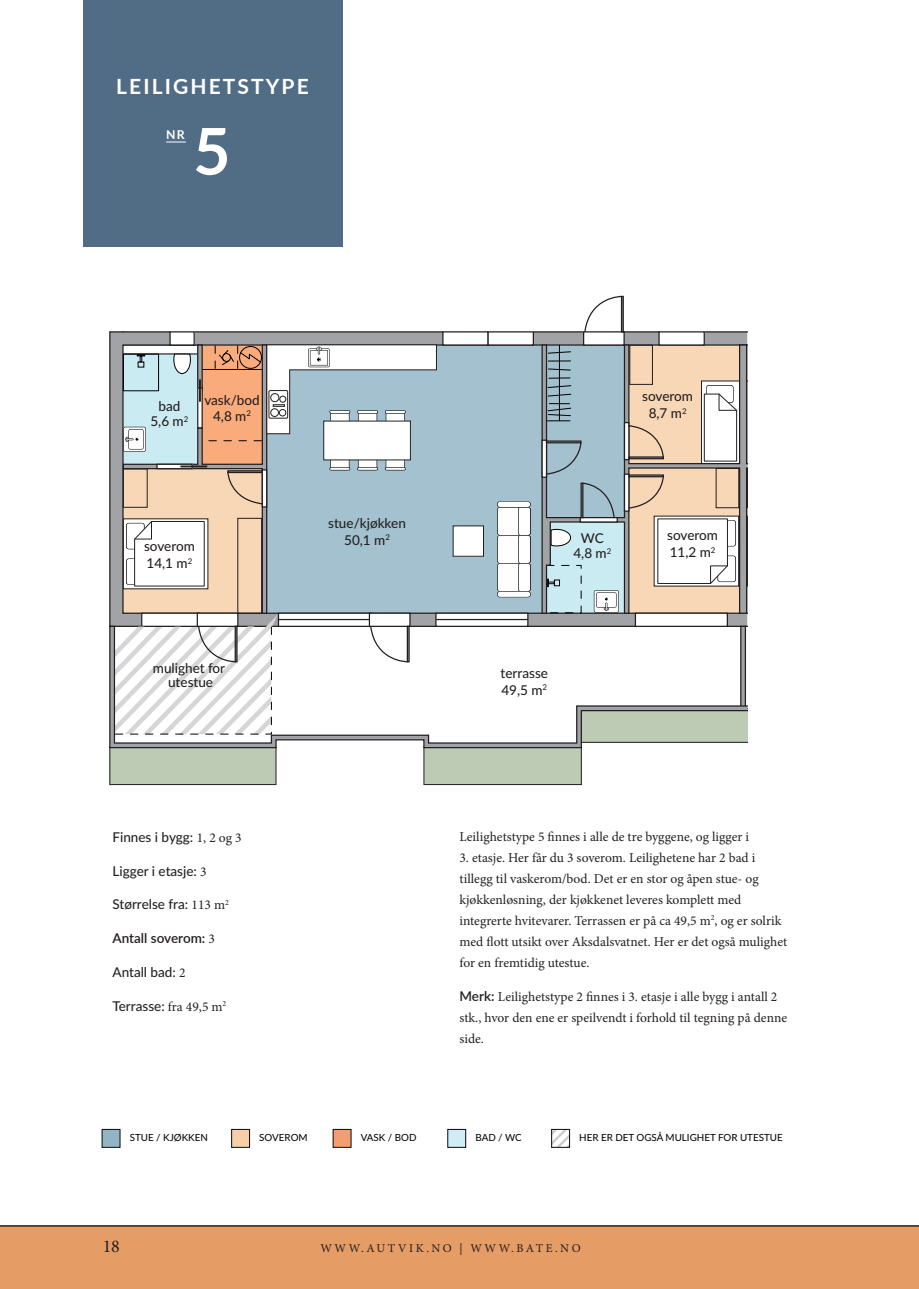
<style>
.page{position:relative;width:919px;height:1289px;background:#fff}
.page>*{position:absolute;margin:0;border:0;box-sizing:border-box;transform-origin:0 0}
.t1{font:700 64.5px "Lato";color:#fff}
.t2{font:700 21px "Lato";letter-spacing:.1em;color:#fff}
.t3{font:18px "Minion Pro";color:#231f20}
.t4{font:13.5px/21px "Minion Pro";color:#231f20}
.t5{font:500 13.5px/13.5px "Lato";color:#231f20;text-align:center}
.t6{font:600 13.5px "Lato";color:#231f20}
.t7{font:700 12.3px "Lato";color:#fff}
.t8{font:12px "Minion Pro";letter-spacing:.21em;color:#231f20}
.t9{font:500 9.75px "Lato";color:#080a0d}
.t10{font:500 5.25px "Lato";color:#231f20}
.t11{font:500 3.3px/3.3px "Lato";color:#231f20;text-align:center}
.s1{font-family:"Minion Pro";font-weight:400}
.s2{font-family:"Lato";font-weight:600}
</style>
<div class="page">
<div style="left:83px;top:0;width:259px;height:247px;background:#516d85"></div>
<svg style="left:166px;top:142px;width:20px;height:1px"></svg>
<svg style="left:109px;top:330px;width:638px;height:295px;background:#9fb5c0"></svg>
<svg style="left:747px;top:516px;width:1px;height:70px"></svg>
<svg style="left:747px;top:380px;width:1px;height:128px"></svg>
<svg style="left:497px;top:501px;width:33px;height:96px"></svg>
<div style="left:453px;top:526px;width:30px;height:30px;background:#fff"></div>
<div style="left:443px;top:332px;width:45px;height:13px;background:#fff"></div>
<div style="left:442px;top:331px;width:46px;height:14px;border:1px solid #231f20"></div>
<div style="left:488px;top:332px;width:45px;height:13px;background:#fff"></div>
<div style="left:487px;top:331px;width:47px;height:14px;border:1px solid #231f20"></div>
<div style="left:659px;top:332px;width:45px;height:13px;background:#fff"></div>
<div style="left:658px;top:331px;width:46px;height:14px;border:1px solid #231f20"></div>
<div style="left:583px;top:332px;width:41px;height:13px;background:#fff"></div>
<div style="left:583px;top:331px;width:41px;height:14px;border:1px solid #231f20"></div>
<div style="left:621px;top:296px;width:2px;height:36px;border:1px solid #231f20"></div>
<svg style="left:583px;top:295px;width:39px;height:38px"></svg>
<svg style="left:437px;top:614px;width:89px;height:11px"></svg>
<div style="left:435px;top:612px;width:93px;height:15px;border:1px solid #231f20"></div>
<div style="left:635px;top:613px;width:92px;height:13px;background:#fff"></div>
<div style="left:634px;top:612px;width:94px;height:15px;border:1px solid #231f20"></div>
<hr style="left:436px;top:619px;width:92px;height:1px;background:#231f20">
<svg style="left:541px;top:344px;width:206px;height:270px"></svg>
<svg style="left:541px;top:439px;width:6px;height:39px"></svg>
<hr style="left:546px;top:440px;width:35px;height:3px;background:#a1a3a6">
<svg style="left:544px;top:441px;width:38px;height:34px"></svg>
<svg style="left:623px;top:473px;width:6px;height:39px"></svg>
<hr style="left:628px;top:474px;width:36px;height:3px;background:#a1a3a6">
<svg style="left:627px;top:475px;width:37px;height:34px"></svg>
<svg style="left:623px;top:422px;width:6px;height:38px"></svg>
<div style="left:628px;top:456px;width:36px;height:3px;background:#a1a3a6;border:1px solid #231f20"></div>
<svg style="left:627px;top:424px;width:37px;height:34px"></svg>
<div style="left:170px;top:332px;width:24px;height:13px;background:#fff"></div>
<div style="left:169px;top:331px;width:26px;height:14px;border:1px solid #231f20"></div>
<svg style="left:579px;top:517px;width:39px;height:5px"></svg>
<hr style="left:580px;top:482px;width:3px;height:36px;background:#a1a3a6">
<svg style="left:581px;top:482px;width:34px;height:37px"></svg>
<hr style="left:559px;top:345px;width:1px;height:76px;background:#000001">
<svg style="left:547px;top:394px;width:24px;height:2px"></svg>
<svg style="left:547px;top:385px;width:24px;height:3px"></svg>
<svg style="left:549px;top:377px;width:21px;height:1px"></svg>
<svg style="left:548px;top:368px;width:22px;height:2px"></svg>
<svg style="left:548px;top:361px;width:22px;height:1px"></svg>
<svg style="left:548px;top:351px;width:23px;height:2px"></svg>
<svg style="left:547px;top:403px;width:24px;height:18px"></svg>
<div style="left:110px;top:746px;width:166px;height:38px;background:#bdcbb5"></div>
<div style="left:424px;top:746px;width:157px;height:38px;background:#bdcbb5"></div>
<svg style="left:114px;top:344px;width:323px;height:281px"></svg>
<svg style="left:109px;top:625px;width:638px;height:124px"></svg>
<div style="left:231px;top:1129px;width:18px;height:18px;background:#f6cfa9"></div>
<div style="left:231px;top:1129px;width:19px;height:18px;border:1px solid #080a0d"></div>
<div style="left:102px;top:1129px;width:18px;height:18px;background:#92b4c4"></div>
<div style="left:447px;top:1129px;width:18px;height:18px;background:#d0ecf4"></div>
<div style="left:447px;top:1129px;width:19px;height:18px;border:1px solid #080a0d"></div>
<div style="left:333px;top:1129px;width:18px;height:18px;background:#f59d6d"></div>
<svg style="left:553px;top:1131px;width:14px;height:14px"></svg>
<div style="left:551px;top:1129px;width:18px;height:18px;border:1px solid #080a0d"></div>
<div style="left:0;top:1225px;width:918px;height:63px;background:#e59c65"></div>
<h2 class="t2" style="left:116px;top:71px;width:194px">LEILIGHETSTYPE</h2>
<p class="t7" style="left:166px;top:126px;width:20px">NR</p>
<h1 class="t1" style="left:193px;top:104px;width:39px">5</h1>
<p class="t5" style="left:158px;top:398px;width:23px">bad</p>
<p class="t5" style="left:150px;top:414px;width:39px">5,6 m<sup>2</sup></p>
<p class="t5" style="left:204px;top:392px;width:57px">vask/bod</p>
<p class="t5" style="left:213px;top:408px;width:39px">4,8 m<sup>2</sup></p>
<p class="t5" style="left:328px;top:515px;width:79px">stue/kjøkken</p>
<p class="t5" style="left:642px;top:389px;width:52px">soverom</p>
<p class="t5" style="left:648px;top:406px;width:39px">8,7 m<sup>2</sup></p>
<p class="t5" style="left:581px;top:531px;width:24px">WC</p>
<p class="t5" style="left:667px;top:528px;width:52px">soverom</p>
<p class="t5" style="left:344px;top:532px;width:47px">50,1 m<sup>2</sup></p>
<p class="t5" style="left:144px;top:539px;width:52px">soverom</p>
<p class="t5" style="left:669px;top:545px;width:47px">11,2 m<sup>2</sup></p>
<p class="t5" style="left:573px;top:546px;width:39px">4,8 m<sup>2</sup></p>
<p class="t5" style="left:146px;top:556px;width:47px">14,1 m<sup>2</sup></p>
<p class="t5" style="left:153px;top:661px;width:74px">mulighet for utestue</p>
<p class="t5" style="left:112px;top:829px;width:131px">Finnes i bygg: <span class="s1">1, 2 og 3</span></p>
<p class="t5" style="left:112px;top:863px;width:95px">Ligger i etasje: <span class="s1">3</span></p>
<p class="t5" style="left:112px;top:897px;width:118px">Størrelse fra: <span class="s1">113 m</span><sup>2</sup></p>
<p class="t6" style="left:112px;top:928px;width:104px">Antall soverom: <span class="s1">3</span></p>
<p class="t5" style="left:112px;top:964px;width:75px">Antall bad: <span class="s1">2</span></p>
<p class="t5" style="left:112px;top:998px;width:115px">Terrasse: <span class="s1">fra 49,5 m</span><sup>2</sup></p>
<p class="t5" style="left:500px;top:666px;width:49px">terrasse</p>
<p class="t5" style="left:501px;top:682px;width:47px">49,5 m<sup>2</sup></p>
<p class="t4" style="left:459px;top:826px;width:291px">Leilighetstype 5 finnes i alle de tre byggene, og ligger i</p>
<p class="t4" style="left:459px;top:847px;width:329px">3. etasje. Her får du 3 soverom. Leilighetene har 2 bad i tillegg til vaskerom/bod. Det er en stor og åpen stue- og kjøkkenløsning, der kjøkkenet leveres komplett med integrerte hvitevarer. Terrassen er på ca 49,5 m<sup>2</sup>, og er solrik med flott utsikt over Aksdalsvatnet. Her er det også mulighet for en fremtidig utestue.</p>
<p class="t4" style="left:459px;top:985px;width:329px"><span class="s2">Merk:</span> Leilighetstype 2 finnes i 3. etasje i alle bygg i antall 2 stk., hvor den ene er speilvendt i forhold til tegning på denne side.</p>
<p class="t10" style="left:455px;top:881px;width:42px">LEILIGHET 1-104</p>
<p class="t11" style="left:509px;top:922px;width:7px">WC</p>
<p class="t11" style="left:509px;top:963px;width:12px">13,5 m<sup>2</sup></p>
<p class="t11" style="left:509px;top:959px;width:14px">soverom</p>
<p class="t11" style="left:463px;top:1035px;width:19px">mulighet for utestue</p>
<p class="t9" style="left:130px;top:1130px;width:80px">STUE / KJØKKEN</p>
<p class="t9" style="left:259px;top:1130px;width:50px">SOVEROM</p>
<p class="t9" style="left:361px;top:1130px;width:57px">VASK / BOD</p>
<p class="t9" style="left:475px;top:1130px;width:48px">BAD / WC</p>
<p class="t9" style="left:579px;top:1130px;width:205px">HER ER DET OGSÅ MULIGHET FOR UTESTUE</p>
<h3 class="t3" style="left:103px;top:1234px;width:19px">18</h3>
<p class="t8" style="left:320px;top:1240px;width:262px">WWW.AUTVIK.NO | WWW.BATE.NO</p>
</div>
